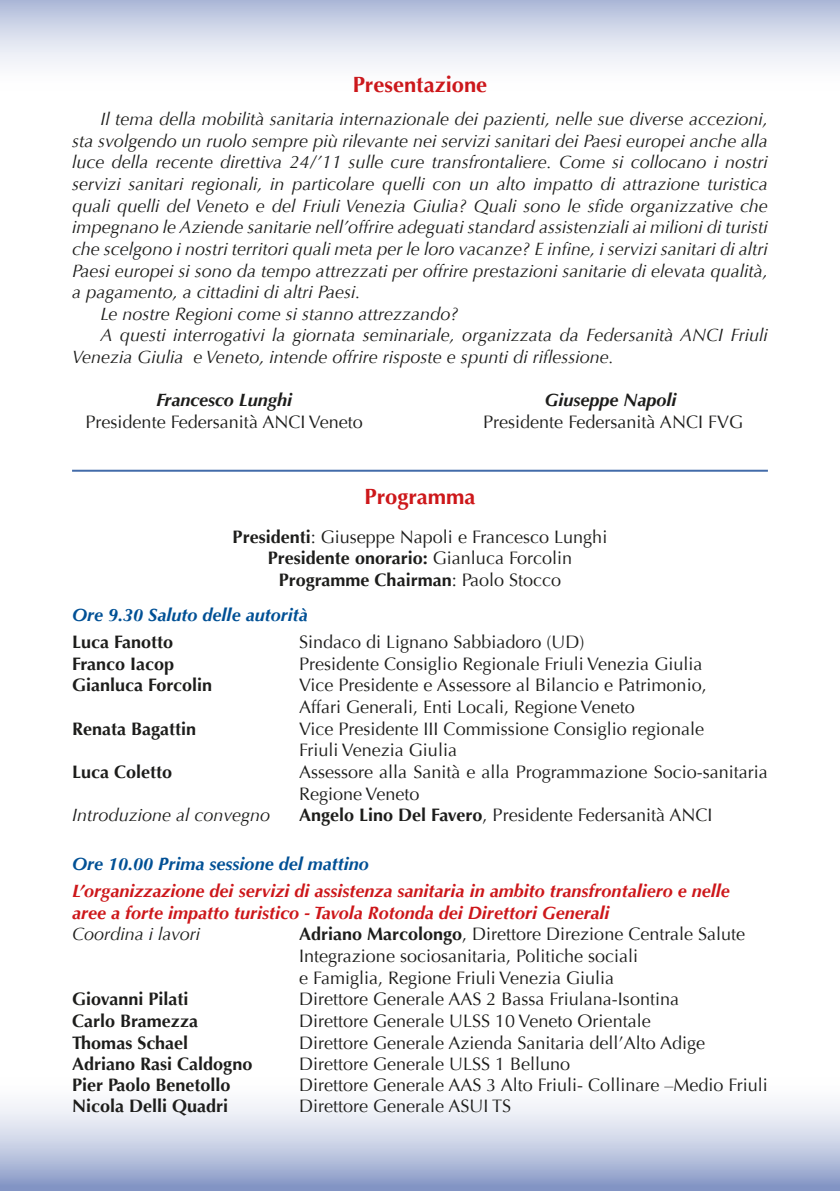
<style>
.page{position:relative;width:840px;height:1191px;background:#fff}
.page>*{position:absolute;margin:0;border:0;box-sizing:border-box;transform-origin:0 0}
.t1{font:700 22px "Optima";color:#cd171a}
.t2{font:italic 18px "Optima";color:#1d1d1b}
.t3{font:18px/21.6px "Optima";color:#1d1d1b}
.t4{font:700 18px "Optima";color:#1d1d1b}
.t5{font:italic 700 18px/21.6px "Optima";color:#cd171a}
.t6{font:italic 700 18px "Optima";color:#005095}
.t7{font:italic 700 18px "Optima";color:#1d1d1b}
.s1{font-weight:700}
</style>
<div class="page">
<svg style="left:0;top:1102px;width:839px;height:89px;background:#c2cbe2"></svg>
<div style="left:0;top:0;width:839px;height:99px;background:linear-gradient(to bottom,#b7c1dd,#fff)"></div>
<hr style="left:72px;top:470px;width:695px;height:2px;background:#426ba9">
<p class="t1" style="left:352px;top:72px;width:136px">Presentazione</p>
<p class="t2" style="left:100px;top:109px;width:668px">Il tema della mobilità sanitaria internazionale dei pazienti, nelle sue diverse accezioni,</p>
<p class="t2" style="left:72px;top:130px;width:697px">sta svolgendo un ruolo sempre più rilevante nei servizi sanitari dei Paesi europei anche alla</p>
<p class="t2" style="left:72px;top:152px;width:697px">luce della recente direttiva 24/’11 sulle cure transfrontaliere. Come si collocano i nostri</p>
<p class="t2" style="left:72px;top:173px;width:697px">servizi sanitari regionali, in particolare quelli con un alto impatto di attrazione turistica</p>
<p class="t2" style="left:72px;top:195px;width:697px">quali quelli del Veneto e del Friuli Venezia Giulia? Quali sono le sfide organizzative che</p>
<p class="t2" style="left:72px;top:217px;width:697px">impegnano le Aziende sanitarie nell’offrire adeguati standard assistenziali ai milioni di turisti</p>
<p class="t2" style="left:72px;top:238px;width:697px">che scelgono i nostri territori quali meta per le loro vacanze? E infine, i servizi sanitari di altri</p>
<p class="t2" style="left:72px;top:260px;width:697px">Paesi europei si sono da tempo attrezzati per offrire prestazioni sanitarie di elevata qualità,</p>
<p class="t2" style="left:72px;top:281px;width:290px">a pagamento, a cittadini di altri Paesi.</p>
<p class="t2" style="left:100px;top:303px;width:359px">Le nostre Regioni come si stanno attrezzando?</p>
<p class="t2" style="left:100px;top:325px;width:668px">A questi interrogativi la giornata seminariale, organizzata da Federsanità ANCI Friuli</p>
<p class="t2" style="left:72px;top:346px;width:543px">Venezia Giulia e Veneto, intende offrire risposte e spunti di riflessione.</p>
<p class="t7" style="left:156px;top:389px;width:137px">Francesco Lunghi</p>
<p class="t7" style="left:544px;top:389px;width:133px">Giuseppe Napoli</p>
<p class="t3" style="left:85px;top:411px;width:278px">Presidente Federsanità ANCI Veneto</p>
<p class="t3" style="left:483px;top:411px;width:261px">Presidente Federsanità ANCI FVG</p>
<p class="t1" style="left:364px;top:484px;width:112px">Programma</p>
<p class="t3" style="left:232px;top:526px;width:376px;text-align:center"><span class="s1">Presidenti</span>: Giuseppe Napoli e Francesco Lunghi<br><span class="s1">Presidente onorario:</span> Gianluca Forcolin<br><span class="s1">Programme Chairman</span>: Paolo Stocco</p>
<p class="t6" style="left:72px;top:604px;width:237px">Ore 9.30 Saluto delle autorità</p>
<p class="t4" style="left:72px;top:631px;width:103px">Luca Fanotto</p>
<p class="t3" style="left:299px;top:631px;width:287px">Sindaco di Lignano Sabbiadoro (UD)</p>
<p class="t4" style="left:72px;top:653px;width:104px">Franco Iacop</p>
<p class="t3" style="left:299px;top:653px;width:404px">Presidente Consiglio Regionale Friuli Venezia Giulia</p>
<p class="t4" style="left:72px;top:675px;width:142px">Gianluca Forcolin</p>
<p class="t3" style="left:299px;top:675px;width:409px">Vice Presidente e Assessore al Bilancio e Patrimonio,<br>Affari Generali, Enti Locali, Regione Veneto</p>
<p class="t4" style="left:72px;top:718px;width:126px">Renata Bagattin</p>
<p class="t3" style="left:299px;top:718px;width:406px">Vice Presidente III Commissione Consiglio regionale<br>Friuli Venezia Giulia</p>
<p class="t4" style="left:72px;top:761px;width:102px">Luca Coletto</p>
<p class="t3" style="left:299px;top:761px;width:470px">Assessore alla Sanità e alla Programmazione Socio-sanitaria<br>Regione Veneto</p>
<p class="t2" style="left:72px;top:804px;width:199px">Introduzione al convegno</p>
<p class="t3" style="left:299px;top:804px;width:414px"><span class="s1">Angelo Lino Del Favero</span>, Presidente Federsanità ANCI</p>
<p class="t6" style="left:72px;top:853px;width:298px">Ore 10.00 Prima sessione del mattino</p>
<p class="t5" style="left:72px;top:880px;width:659px">L’organizzazione dei servizi di assistenza sanitaria in ambito transfrontaliero e nelle aree a forte impatto turistico - Tavola Rotonda dei Direttori Generali</p>
<p class="t2" style="left:72px;top:924px;width:129px">Coordina i lavori</p>
<p class="t3" style="left:299px;top:923px;width:447px"><span class="s1">Adriano Marcolongo</span>, Direttore Direzione Centrale Salute<br>Integrazione sociosanitaria, Politiche sociali<br>e Famiglia, Regione Friuli Venezia Giulia</p>
<p class="t4" style="left:72px;top:988px;width:118px">Giovanni Pilati</p>
<p class="t3" style="left:299px;top:988px;width:381px">Direttore Generale AAS 2 Bassa Friulana-Isontina</p>
<p class="t4" style="left:72px;top:1010px;width:127px">Carlo Bramezza</p>
<p class="t3" style="left:299px;top:1010px;width:353px">Direttore Generale ULSS 10 Veneto Orientale</p>
<p class="t4" style="left:72px;top:1032px;width:117px">Thomas Schael</p>
<p class="t3" style="left:299px;top:1031px;width:407px">Direttore Generale Azienda Sanitaria dell’Alto Adige</p>
<p class="t4" style="left:72px;top:1053px;width:182px">Adriano Rasi Caldogno</p>
<p class="t3" style="left:299px;top:1053px;width:272px">Direttore Generale ULSS 1 Belluno</p>
<p class="t4" style="left:72px;top:1074px;width:160px">Pier Paolo Benetollo</p>
<p class="t3" style="left:299px;top:1074px;width:470px">Direttore Generale AAS 3 Alto Friuli- Collinare –Medio Friuli</p>
<p class="t4" style="left:72px;top:1095px;width:158px">Nicola Delli Quadri</p>
<p class="t3" style="left:299px;top:1095px;width:213px">Direttore Generale ASUI TS</p>
</div>
